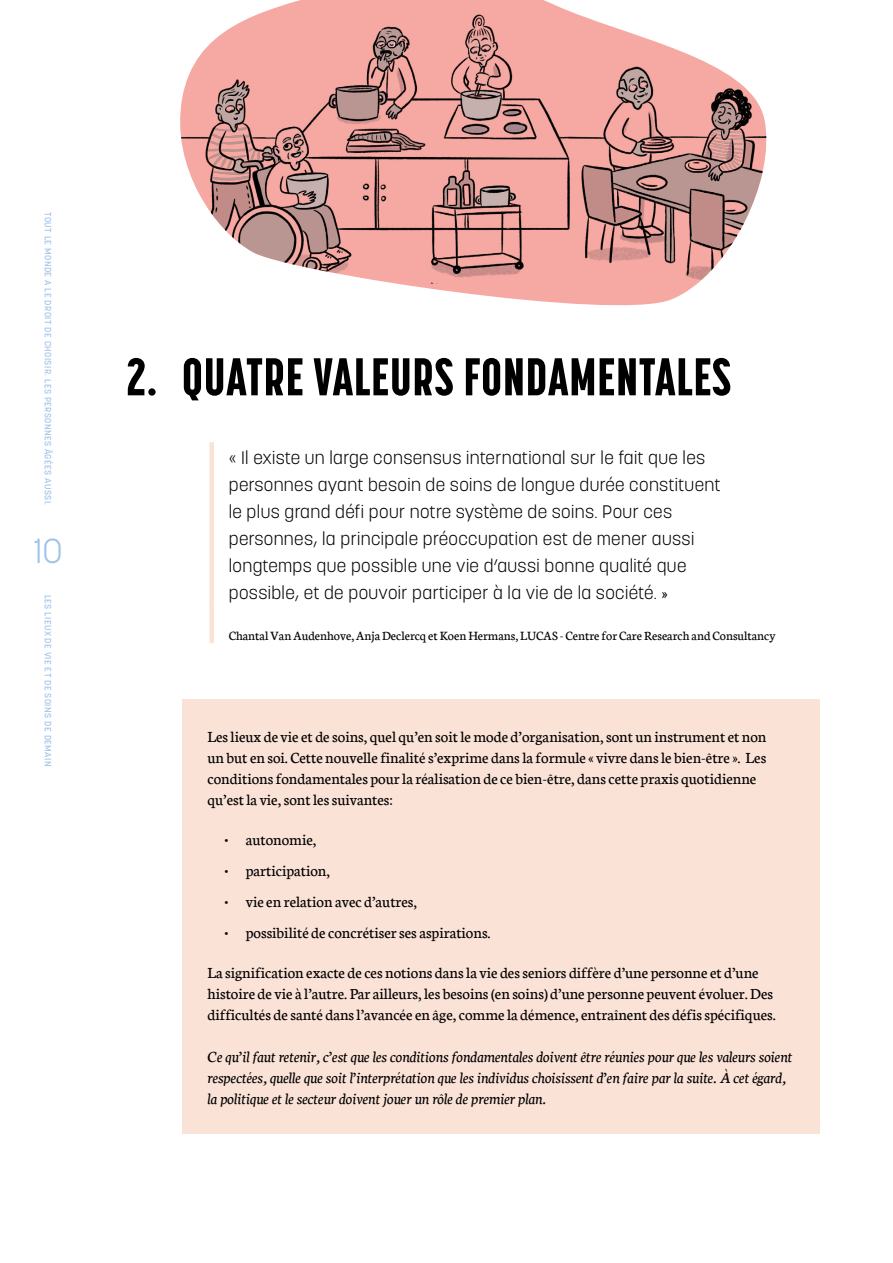
<style>
.page{position:relative;width:893px;height:1263px;background:#fff}
.page>*{position:absolute;margin:0;border:0;box-sizing:border-box;transform-origin:0 0}
.t1{font:800 52.5px "Korolev Compressed";letter-spacing:.02em;color:#000}
.t2{font:300 34.5px "Korolev";color:#9ec3e9}
.t3{font:300 18px/27px "Korolev";letter-spacing:.02em;color:#000}
.t4{font:16.5px/21px "Neuton";color:#000}
.t5{font:italic 16.5px/21px "Neuton";color:#000}
.t6{font:13.5px "Neuton";color:#000}
.t7{font:500 9px "Korolev";letter-spacing:.05em;color:#9ec3e9}
.s1{font-family:"Neuton";font-weight:400}
</style>
<div class="page">
<div style="left:209px;top:442px;width:5px;height:162px;background:#fbe2d7"></div>
<div style="left:209px;top:600px;width:5px;height:43px;background:#fbe2d7"></div>
<div style="left:182px;top:699px;width:638px;height:135px;background:#fbe2d7"></div>
<div style="left:182px;top:834px;width:638px;height:71px;background:#fbe2d7"></div>
<div style="left:182px;top:895px;width:638px;height:72px;background:#fbe2d7"></div>
<div style="left:182px;top:936px;width:638px;height:113px;background:#fbe2d7"></div>
<div style="left:182px;top:1020px;width:638px;height:113px;background:#fbe2d7"></div>
<svg style="left:400px;top:284px;width:297px;height:22px;fill:#f5a9a2"></svg>
<img style="left:180px;top:0;width:587px;height:284px">
<p class="t7" style="left:54px;top:212px;width:295px;rotate:90deg">TOUT LE MONDE A LE DROIT DE CHOISIR. LES PERSONNES ÂGÉES AUSSI.</p>
<h2 class="t2" style="left:34px;top:529px;width:30px">10</h2>
<p class="t7" style="left:54px;top:595px;width:173px;rotate:90deg">LES LIEUX DE VIE ET DE SOINS DE DEMAIN</p>
<h1 class="t1" style="left:127px;top:346px;width:606px">2. QUATRE VALEURS FONDAMENTALES</h1>
<p class="t3" style="left:229px;top:444px;width:493px">« Il existe un large consensus international sur le fait que les personnes ayant besoin de soins de longue durée constituent le plus grand défi pour notre système de soins. Pour ces personnes, la principale préoccupation est de mener aussi longtemps que possible une vie d’aussi bonne qualité que possible, et de pouvoir participer à la vie de la société. <span class="s1">»</span></p>
<p class="t6" style="left:229px;top:629px;width:548px">Chantal Van Audenhove, Anja Declercq et Koen Hermans, LUCAS - Centre for Care Research and Consultancy</p>
<p class="t4" style="left:207px;top:726px;width:561px">Les lieux de vie et de soins, quel qu’en soit le mode d’organisation, sont un instrument et non un but en soi. Cette nouvelle finalité s’exprime dans la formule « vivre dans le bien-être ». Les conditions fondamentales pour la réalisation de ce bien-être, dans cette praxis quotidienne qu’est la vie, sont les suivantes:</p>
<p class="t4" style="left:224px;top:830px;width:93px">• autonomie,</p>
<p class="t4" style="left:224px;top:860px;width:107px">• participation,</p>
<p class="t4" style="left:224px;top:891px;width:194px">• vie en relation avec d’autres,</p>
<p class="t4" style="left:224px;top:922px;width:268px">• possibilité de concrétiser ses aspirations.</p>
<p class="t4" style="left:207px;top:962px;width:570px">La signification exacte de ces notions dans la vie des seniors diffère d’une personne et d’une histoire de vie à l’autre. Par ailleurs, les besoins (en soins) d’une personne peuvent évoluer. Des difficultés de santé dans l’avancée en âge, comme la démence, entraînent des défis spécifiques.</p>
<p class="t5" style="left:207px;top:1046px;width:586px">Ce qu’il faut retenir, c’est que les conditions fondamentales doivent être réunies pour que les valeurs soient respectées, quelle que soit l’interprétation que les individus choisissent d’en faire par la suite. À cet égard, la politique et le secteur doivent jouer un rôle de premier plan.</p>
</div>
